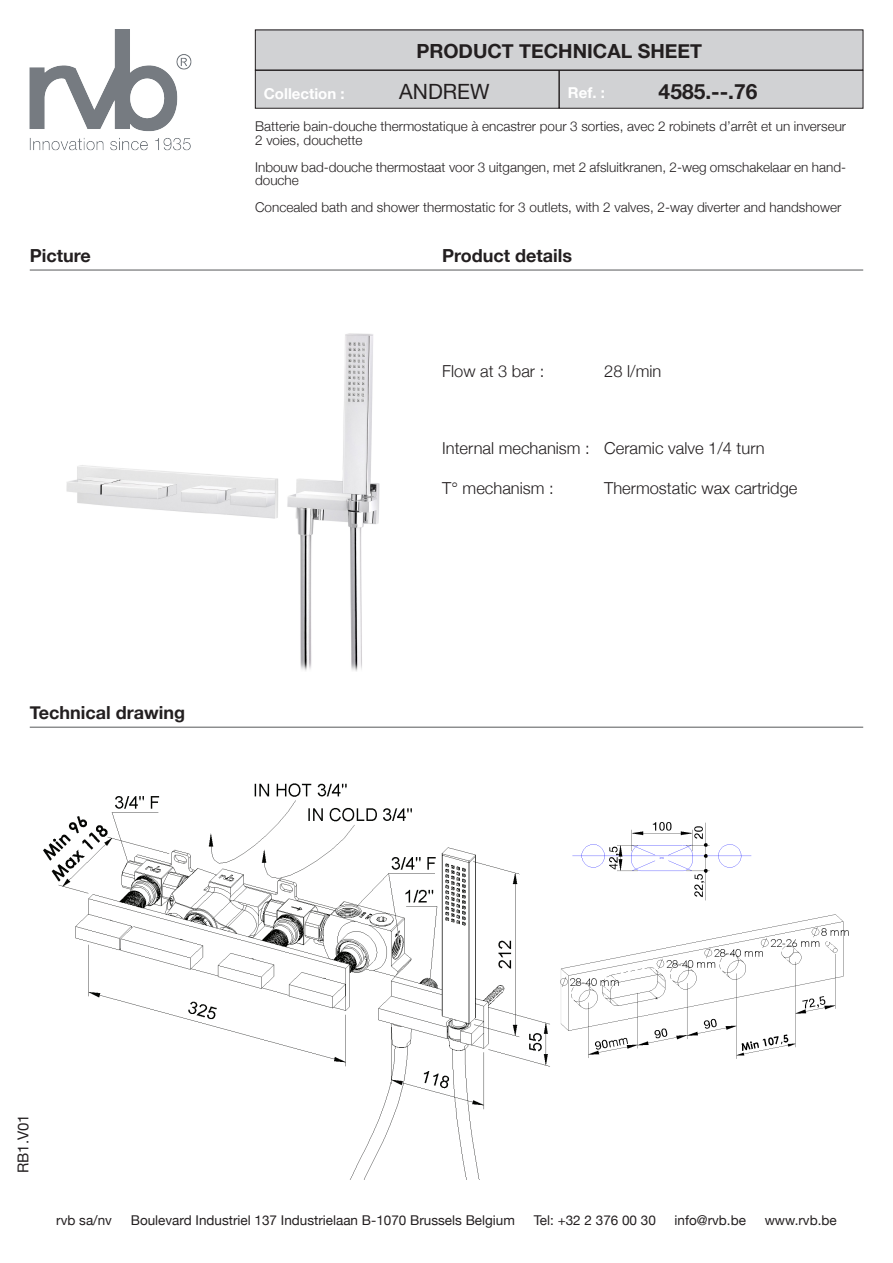
<style>
.page{position:relative;width:893px;height:1263px;background:#fff}
.page>*{position:absolute;margin:0;border:0;box-sizing:border-box;transform-origin:0 0}
.t1{font:700 21px "Helvetica Neue";color:#231f20}
.t2{font:21px "Helvetica Neue";color:#231f20}
.t3{font:700 19.5px "Helvetica Neue";color:#231f20}
.t4{font:700 18px "Helvetica Neue";color:#231f20}
.t5{font:300 16.5px "Helvetica Neue";color:#231f20}
.t6{font:700 15px "Helvetica Neue";color:#fff}
.t7{font:15px "Helvetica Neue";color:#231f20}
.t8{font:300 13.5px/13.5px "Helvetica Neue";color:#231f20}
.t9{font:13.5px "Helvetica Neue";color:#231f20}
</style>
<div class="page">
<img style="left:30px;top:30px;width:162px;height:121px">
<div style="left:255px;top:70px;width:304px;height:38px;background:#d1d2d4"></div>
<div style="left:255px;top:70px;width:304px;height:38px;border:1px solid #231f20"></div>
<div style="left:559px;top:70px;width:304px;height:38px;background:#d1d2d4"></div>
<div style="left:559px;top:70px;width:304px;height:38px;border:1px solid #231f20"></div>
<div style="left:255px;top:30px;width:608px;height:40px;background:#d1d2d4"></div>
<hr style="left:30px;top:727px;width:833px;height:1px;background:#57585a">
<hr style="left:30px;top:270px;width:833px;height:1px;background:#57585a">
<img style="left:66px;top:333px;width:314px;height:338px">
<img style="left:560px;top:822px;width:289px;height:237px">
<img style="left:43px;top:783px;width:507px;height:397px">
<h2 class="t3" style="left:416px;top:39px;width:287px">PRODUCT TECHNICAL SHEET</h2>
<p class="t2" style="left:399px;top:79px;width:92px">ANDREW</p>
<p class="t1" style="left:659px;top:79px;width:100px">4585.--.76</p>
<p class="t6" style="left:264px;top:84px;width:82px">Collection :</p>
<p class="t6" style="left:568px;top:83px;width:38px">Ref. :</p>
<h3 class="t4" style="left:30px;top:244px;width:63px">Picture</h3>
<p class="t8" style="left:255px;top:119px;width:593px">Batterie bain-douche thermostatique à encastrer pour 3 sorties, avec 2 robinets d’arrêt et un inverseur<br>2 voies, douchette</p>
<p class="t8" style="left:255px;top:160px;width:593px">Inbouw bad-douche thermostaat voor 3 uitgangen, met 2 afsluitkranen, 2-weg omschakelaar en hand&shy;douche</p>
<p class="t8" style="left:255px;top:200px;width:588px">Concealed bath and shower thermostatic for 3 outlets, with 2 valves, 2-way diverter and handshower</p>
<h3 class="t4" style="left:442px;top:244px;width:131px">Product details</h3>
<p class="t5" style="left:442px;top:361px;width:104px">Flow at 3 bar :</p>
<p class="t5" style="left:604px;top:361px;width:59px">28 l/min</p>
<p class="t5" style="left:442px;top:438px;width:324px">Internal mechanism : Ceramic valve 1/4 turn</p>
<p class="t5" style="left:442px;top:478px;width:113px">T° mechanism :</p>
<p class="t5" style="left:604px;top:478px;width:195px">Thermostatic wax cartridge</p>
<h3 class="t4" style="left:30px;top:702px;width:157px">Technical drawing</h3>
<p class="t7" style="left:14px;top:1173px;width:60px;rotate:-90deg">RB1.V01</p>
<p class="t9" style="left:56px;top:1212px;width:57px">rvb sa/nv</p>
<p class="t9" style="left:131px;top:1212px;width:386px">Boulevard Industriel 137 Industrielaan B-1070 Brussels Belgium</p>
<p class="t9" style="left:534px;top:1212px;width:124px">Tel: +32 2 376 00 30</p>
<p class="t9" style="left:675px;top:1212px;width:73px">info@rvb.be</p>
<p class="t9" style="left:765px;top:1212px;width:73px">www.rvb.be</p>
</div>
